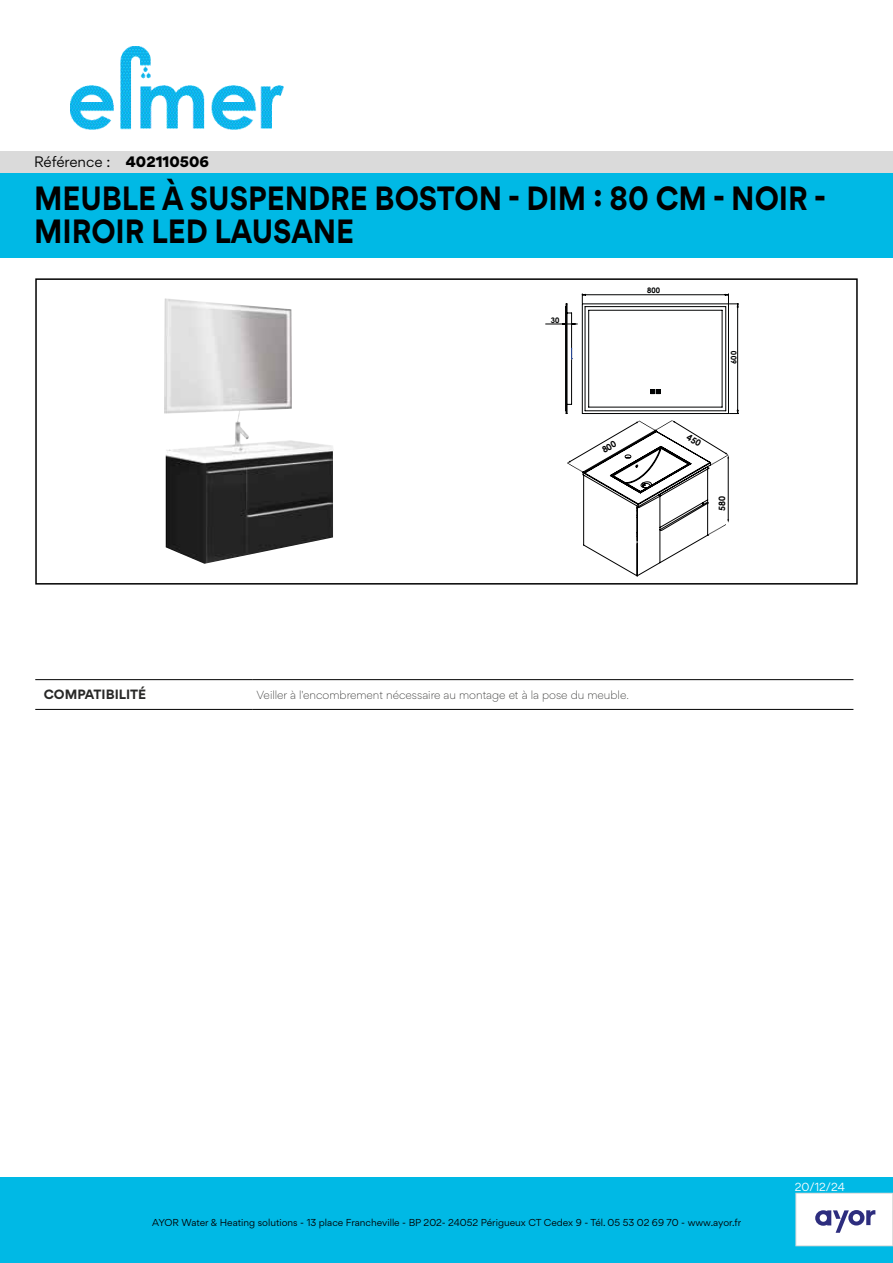
<style>
.page{position:relative;width:893px;height:1263px;background:#fff}
.page>*{position:absolute;margin:0;border:0;box-sizing:border-box;transform-origin:0 0}
.t1{font:700 30px/33px "Gordita";color:#000;scale:.9 1}
.t2{font:13.5px "Gordita";letter-spacing:-.005em;color:#000}
.t3{font:700 12px "Gordita";color:#282827}
.t4{font:300 10.5px "Gordita";color:#282827}
.t5{font:10.5px "Gordita";color:#fff}
.t6{font:9px "Gordita";color:#000}
.t7{font:700 8.85px "Century Gothic";color:#000}
.t8{font:700 7.65px "Century Gothic";color:#010202}
.s1{font-weight:900}
</style>
<div class="page">
<svg style="left:546px;top:294px;width:192px;height:120px"></svg>
<div style="left:0;top:172px;width:893px;height:85px;background:#00b9e5"></div>
<div style="left:0;top:1178px;width:893px;height:85px;background:#00b9e5"></div>
<div style="left:796px;top:1193px;width:97px;height:53px;background:#fff"></div>
<div style="left:795px;top:1193px;width:98px;height:53px;border:1px solid #dadada"></div>
<img style="left:164px;top:298px;width:169px;height:266px">
<hr style="left:35px;top:679px;width:217px;height:1px;background:#000">
<hr style="left:252px;top:679px;width:601px;height:1px;background:#000">
<hr style="left:35px;top:709px;width:217px;height:1px;background:#000">
<hr style="left:252px;top:709px;width:601px;height:1px;background:#000">
<div style="left:35px;top:278px;width:823px;height:307px;border:2px solid #000"></div>
<svg style="left:815px;top:1210px;width:60px;height:23px"></svg>
<img style="left:70px;top:47px;width:213px;height:82px">
<div style="left:0;top:151px;width:893px;height:21px;background:#dadada"></div>
<svg style="left:567px;top:420px;width:162px;height:156px"></svg>
<h2 class="t2" style="left:34px;top:152px;width:177px">Référence : <span class="s1">402110506</span></h2>
<h1 class="t1" style="left:34px;top:182px;width:882px">MEUBLE À SUSPENDRE BOSTON - DIM : 80 CM - NOIR -<br>MIROIR LED LAUSANE</h1>
<p class="t8" style="left:551px;top:314px;width:10px">30</p>
<p class="t8" style="left:647px;top:285px;width:14px">800</p>
<p class="t8" style="left:728px;top:364px;width:14px;rotate:-90deg">600</p>
<p class="t7" style="left:715px;top:510px;width:16px;rotate:-90deg">580</p>
<h3 class="t3" style="left:44px;top:685px;width:104px">COMPATIBILITÉ</h3>
<p class="t4" style="left:256px;top:687px;width:374px">Veiller à l'encombrement nécessaire au montage et à la pose du meuble.</p>
<p class="t6" style="left:152px;top:1216px;width:590px">AYOR Water &amp; Heating solutions - 13 place Francheville - BP 202- 24052 Périgueux CT Cedex 9 - Tél. 05 53 02 69 70 - www.ayor.fr</p>
<p class="t5" style="left:795px;top:1179px;width:52px">20/12/24</p>
</div>
